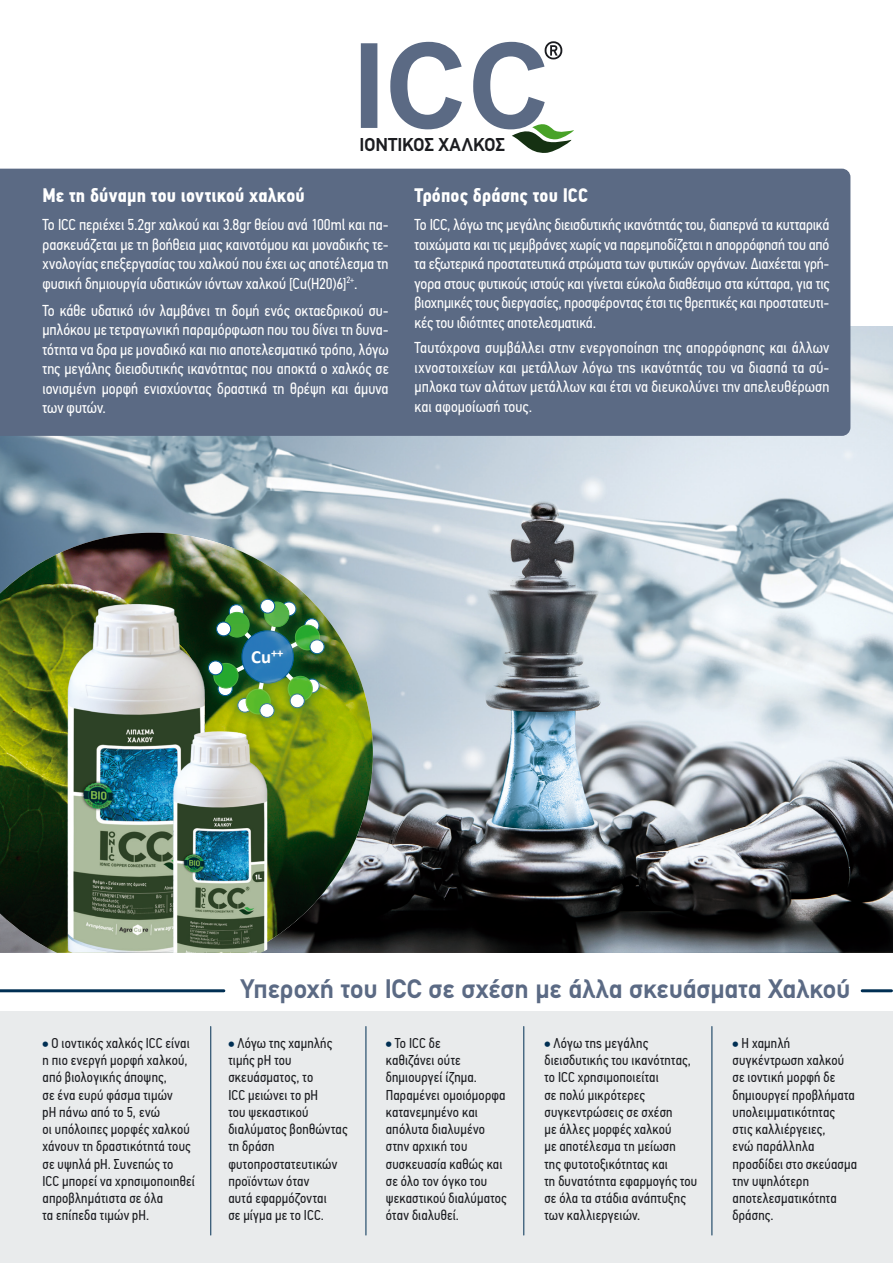
<style>
.page{position:relative;width:893px;height:1263px;background:#fff}
.page>*{position:absolute;margin:0;border:0;box-sizing:border-box;transform-origin:0 0}
.t1{font:700 27px "PF Din Text";color:#5b6a84}
.t2{font:700 19.5px "PF Din Text Cond Pro";letter-spacing:.005em;color:#fff}
.t3{font:700 18.75px "PF Din Text";letter-spacing:-.005em;color:#1b1c20}
.t4{font:700 18.6px "Calibri";color:#fff}
.t5{font:15.75px/19.5px "PF Din Text Cond Pro";color:#fff;text-align:justify}
.t6{font:14.25px/17.2px "PF Din Text Cond Pro";letter-spacing:.015em;color:#1b1c20}
.s1{font-family:"PF Muse";font-size:9px;color:#002f53}
</style>
<div class="page">
<img style="left:0;top:326px;width:893px;height:627px">
<svg style="left:361px;top:41px;width:213px;height:112px"></svg>
<div style="left:0;top:1011px;width:893px;height:252px;background:#e9ebec"></div>
<div style="left:0;top:169px;width:850px;height:267px;background:#5b6a84"></div>
<hr style="left:0;top:989px;width:224px;height:3px;background:#002f53">
<hr style="left:862px;top:989px;width:29px;height:3px;background:#002f53">
<hr style="left:210px;top:1026px;width:1px;height:209px;background:#002f53">
<hr style="left:366px;top:1026px;width:1px;height:209px;background:#002f53">
<hr style="left:523px;top:1026px;width:1px;height:209px;background:#002f53">
<hr style="left:711px;top:1026px;width:1px;height:209px;background:#002f53">
<img style="left:0;top:533px;width:373px;height:420px">
<img style="left:51px;top:582px;width:170px;height:371px">
<img style="left:161px;top:716px;width:118px;height:237px">
<div style="left:195px;top:586px;width:143px;height:144px;background:#06481c;opacity:.85"></div>
<img style="left:221px;top:608px;width:90px;height:104px">
<svg style="left:218px;top:682px;width:14px;height:13px"></svg>
<div style="left:218px;top:682px;width:14px;height:14px;border:1px solid #005193;border-radius:50%"></div>
<div style="left:238px;top:698px;width:14px;height:14px;background:#fff;border-radius:50%"></div>
<div style="left:238px;top:698px;width:14px;height:14px;border:1px solid #005193;border-radius:50%"></div>
<svg style="left:305px;top:679px;width:14px;height:14px"></svg>
<div style="left:305px;top:679px;width:14px;height:14px;border:1px solid #005193;border-radius:50%"></div>
<svg style="left:305px;top:619px;width:14px;height:13px"></svg>
<div style="left:305px;top:619px;width:14px;height:14px;border:1px solid #005193;border-radius:50%"></div>
<div style="left:282px;top:602px;width:14px;height:14px;background:#fff;border-radius:50%"></div>
<div style="left:282px;top:602px;width:14px;height:14px;border:1px solid #005193;border-radius:50%"></div>
<svg style="left:242px;top:631px;width:51px;height:52px;background:#2c7bb9"></svg>
<div style="left:242px;top:631px;width:52px;height:52px;border:1px solid #005193;border-radius:50%"></div>
<svg style="left:288px;top:676px;width:24px;height:25px"></svg>
<div style="left:288px;top:676px;width:24px;height:25px;border:1px solid #49ab3e;border-radius:50%"></div>
<div style="left:246px;top:689px;width:24px;height:25px;background:#58bb2b;border-radius:12px"></div>
<div style="left:246px;top:689px;width:24px;height:25px;border:1px solid #49ab3e;border-radius:50%"></div>
<div style="left:214px;top:663px;width:24px;height:25px;background:#25a82e;border-radius:12px"></div>
<div style="left:214px;top:663px;width:24px;height:25px;border:1px solid #49ab3e;border-radius:50%"></div>
<svg style="left:265px;top:602px;width:24px;height:25px"></svg>
<div style="left:265px;top:602px;width:24px;height:25px;border:1px solid #49ab3e;border-radius:50%"></div>
<svg style="left:295px;top:625px;width:25px;height:25px"></svg>
<div style="left:295px;top:625px;width:25px;height:25px;border:1px solid #49ab3e;border-radius:50%"></div>
<div style="left:229px;top:605px;width:14px;height:13px;background:#fff;border-radius:50%"></div>
<div style="left:229px;top:605px;width:15px;height:14px;border:1px solid #005193;border-radius:50%"></div>
<div style="left:261px;top:599px;width:14px;height:14px;background:#fff;border-radius:50%"></div>
<div style="left:260px;top:599px;width:15px;height:14px;border:1px solid #005193;border-radius:50%"></div>
<div style="left:310px;top:640px;width:14px;height:14px;background:#fff;border-radius:50%"></div>
<div style="left:310px;top:640px;width:14px;height:14px;border:1px solid #005193;border-radius:50%"></div>
<div style="left:290px;top:694px;width:14px;height:14px;background:#fff;border-radius:50%"></div>
<div style="left:290px;top:694px;width:14px;height:14px;border:1px solid #005193;border-radius:50%"></div>
<div style="left:260px;top:704px;width:14px;height:13px;background:#fff;border-radius:50%"></div>
<div style="left:260px;top:703px;width:14px;height:14px;border:1px solid #005193;border-radius:50%"></div>
<div style="left:208px;top:661px;width:15px;height:14px;background:#fff;border-radius:50%"></div>
<div style="left:208px;top:661px;width:15px;height:14px;border:1px solid #005193;border-radius:50%"></div>
<div style="left:225px;top:612px;width:24px;height:25px;background:#42ac34;border-radius:12px"></div>
<div style="left:225px;top:612px;width:24px;height:25px;border:1px solid #49ab3e;border-radius:50%"></div>
<div style="left:217px;top:622px;width:14px;height:14px;background:#fff;border-radius:50%"></div>
<div style="left:216px;top:622px;width:15px;height:14px;border:1px solid #005193;border-radius:50%"></div>
<p class="t3" style="left:359px;top:134px;width:147px">ΙΟΝΤΙΚΟΣ ΧΑΛΚΟΣ</p>
<p class="t2" style="left:43px;top:183px;width:264px">Με τη δύναμη του ιοντικού χαλκού</p>
<p class="t5" style="left:43px;top:215px;width:348px">To ICC περιέχει 5.2gr χαλκού και 3.8gr θείου ανά 100ml και πα&shy;ρασκευάζεται με τη βοήθεια μιας καινοτόμου και μοναδικής τε&shy;χνολογίας επεξεργασίας του χαλκού που έχει ως αποτέλεσμα τη φυσική δημιουργία υδατικών ιόντων χαλκού [Cu(H20)6]<sup>2+</sup>.</p>
<p class="t5" style="left:43px;top:301px;width:348px">Το κάθε υδατικό ιόν λαμβάνει τη δομή ενός οκταεδρικού συ&shy;μπλόκου με τετραγωνική παραμόρφωση που του δίνει τη δυνα&shy;τότητα να δρα με μοναδικό και πιο αποτελεσματικό τρόπο, λόγω της μεγάλης διεισδυτικής ικανότητας που αποκτά ο χαλκός σε ιονισμένη μορφή ενισχύοντας δραστικά τη θρέψη και άμυνα των φυτών.</p>
<p class="t2" style="left:415px;top:183px;width:175px">Τρόπος δράσης του ICC</p>
<p class="t5" style="left:415px;top:215px;width:416px">To ICC, λόγω της μεγάλης διεισδυτικής ικανότητάς του, διαπερνά τα κυτταρικά τοιχώματα και τις μεμβράνες χωρίς να παρεμποδίζεται η απορρόφησή του από τα εξωτερικά προστατευτικά στρώματα των φυτικών οργάνων. Διαχέεται γρή&shy;γορα στους φυτικούς ιστούς και γίνεται εύκολα διαθέσιμο στα κύτταρα, για τις βιοχημικές τους διεργασίες, προσφέροντας έτσι τις θρεπτικές και προστατευτι&shy;κές του ιδιότητες αποτελεσματικά.</p>
<p class="t5" style="left:415px;top:338px;width:416px">Ταυτόχρονα συμβάλλει στην ενεργοποίηση της απορρόφησης και άλλων ιχνοστοιχείων και μετάλλων λόγω τns ικανότητάς του να διασπά τα σύ&shy;μπλοκα των αλάτων μετάλλων και έτσι να διευκολύνει την απελευθέρωση και αφομοίωσή τους.</p>
<p class="t4" style="left:251px;top:643px;width:34px">Cu<sup>++</sup></p>
<p class="t6" style="left:43px;top:1034px;width:154px"><span class="s1">≈</span> Ο ιοντικός χαλκός ICC είναι η πιο ενεργή μορφή χαλκού, από βιολογικής άποψης,<br>σε ένα ευρύ φάσμα τιμών<br>pH πάνω από το 5, ενώ<br>οι υπόλοιπες μορφές χαλκού χάνουν τη δραστικότητά τους σε υψηλά pH. Συνεπώς τo<br>ICC μπορεί να χρησιμοποιηθεί απροβλημάτιστα σε όλα<br>τα επίπεδα τιμών pH.</p>
<p class="t1" style="left:241px;top:973px;width:611px">Υπεροχή του ICC σε σχέση με άλλα σκευάσματα Χαλκού</p>
<p class="t6" style="left:386px;top:1034px;width:122px"><span class="s1">≈</span> To ICC δε<br>καθιζάνει ούτε δημιουργεί ίζημα.<br>Παραμένει ομοιόμορφα κατανεμημένο και απόλυτα διαλυμένο στην αρχική του συσκευασία καθώς και σε όλο τον όγκο του ψεκαστικού διαλύματος όταν διαλυθεί.</p>
<p class="t6" style="left:544px;top:1034px;width:154px"><span class="s1">≈</span> Λόγω τns μεγάλης διεισδυτικής του ικανότητας, το ICC χρησιμοποιείται<br>σε πολύ μικρότερες συγκεντρώσεις σε σχέση<br>με άλλες μορφές χαλκού<br>με αποτέλεσμα τη μείωση<br>της φυτοτοξικότητας και<br>τη δυνατότητα εφαρμογής του σε όλα τα στάδια ανάπτυξης των καλλιεργειών.</p>
<p class="t6" style="left:732px;top:1034px;width:126px"><span class="s1">≈</span> Η χαμηλή συγκέντρωση χαλκού σε ιοντική μορφή δε δημιουργεί προβλήματα υπολειμματικότητας στις καλλιέργειες,<br>ενώ παράλληλα προσδίδει στο σκεύασμα την υψηλότερη αποτελεσματικότητα δράσης.</p>
<p class="t6" style="left:228px;top:1034px;width:105px"><span class="s1">≈</span> Λόγω της χαμηλής τιμής pH του</p>
<p class="t6" style="left:228px;top:1069px;width:86px">σκευάσματος, το</p>
<p class="t6" style="left:228px;top:1086px;width:91px">ICC μειώνει το pH</p>
<p class="t6" style="left:228px;top:1103px;width:82px">του ψεκαστικού</p>
<p class="t6" style="left:228px;top:1121px;width:121px">διαλύματος βοηθώντας τη δράση φυτοπροστατευτικών προϊόντων όταν<br>αυτά εφαρμόζονται<br>σε μίγμα με το ICC.</p>
</div>
